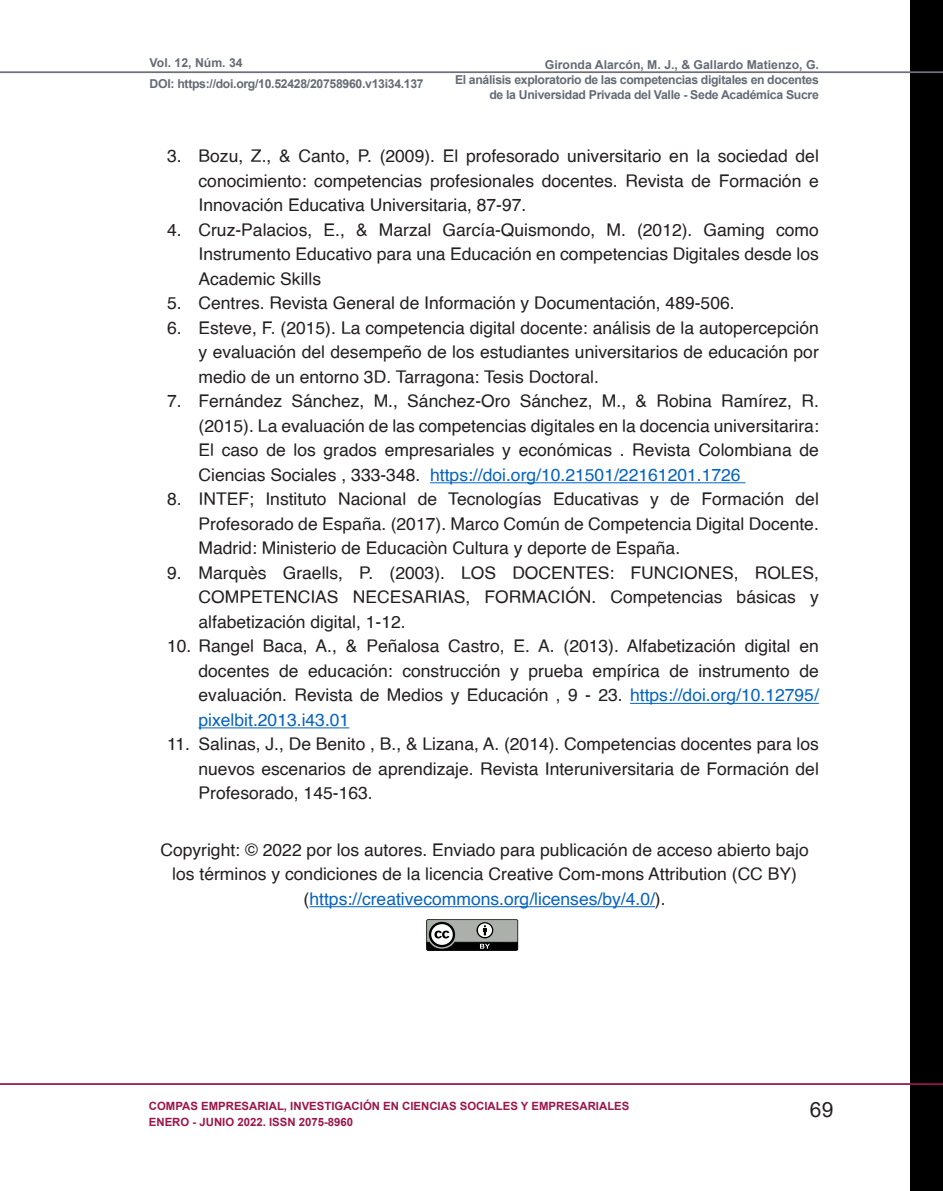
<style>
.page{position:relative;width:943px;height:1191px;background:#fff}
.page>*{position:absolute;margin:0;border:0;box-sizing:border-box;transform-origin:0 0}
.t1{font:21px "Arial";color:#231f20}
.t2{font:17.5px/24.5px "Helvetica";color:#231f20;text-align:justify}
.t3{font:17.5px "Helvetica";color:#0563c1}
.t4{font:700 12.25px/14.7px "Arial";letter-spacing:-.025em;color:#656b75}
.t5{font:700 11.38px/15.8px "Arial";color:#9b164a}
.s1{color:#0563c1}
.s2{color:#231f20}
</style>
<div class="page">
<div style="left:910px;top:0;width:33px;height:1191px;background:#000"></div>
<hr style="left:0;top:71px;width:943px;height:2px;background:#6e717a">
<hr style="left:0;top:1083px;width:943px;height:2px;background:#9b164a">
<hr style="left:430px;top:482px;width:315px;height:1px;background:#0563c1">
<hr style="left:630px;top:703px;width:189px;height:1px;background:#0563c1">
<hr style="left:198px;top:727px;width:151px;height:1px;background:#0563c1">
<svg style="left:426px;top:919px;width:92px;height:31px;background:#7b7d7b"></svg>
<hr style="left:309px;top:906px;width:346px;height:1px;background:#0563c1">
<p class="t4" style="left:150px;top:52px;width:275px;line-height:21px">Vol. 12, Núm. 34<br>DOI: https://doi.org/10.52428/20758960.v13i34.137</p>
<p class="t4" style="left:455px;top:58px;width:365px;text-align:right">Gironda Alarcón, M. J., &amp; Gallardo Matienzo, G.<br>El análisis exploratorio de las competencias digitales en docentes de la Universidad Privada del Valle - Sede Académica Sucre</p>
<p class="t2" style="left:198px;top:144px;width:622px;text-indent:-32px">3. Bozu, Z., &amp; Canto, P. (2009). El profesorado universitario en la sociedad del conocimiento: competencias profesionales docentes. Revista de Formación e Innovación Educativa Universitaria, 87-97.</p>
<p class="t2" style="left:198px;top:218px;width:622px;text-indent:-32px">4. Cruz-Palacios, E., &amp; Marzal García-Quismondo, M. (2012). Gaming como Instrumento Educativo para una Educación en competencias Digitales desde los Academic Skills</p>
<p class="t2" style="left:167px;top:291px;width:569px">5. Centres. Revista General de Información y Documentación, 489-506.</p>
<p class="t2" style="left:198px;top:316px;width:622px;text-indent:-32px">6. Esteve, F. (2015). La competencia digital docente: análisis de la autopercepción y evaluación del desempeño de los estudiantes universitarios de educación por medio de un entorno 3D. Tarragona: Tesis Doctoral.</p>
<p class="t2" style="left:198px;top:389px;width:622px;text-indent:-32px">7. Fernández Sánchez, M., Sánchez-Oro Sánchez, M., &amp; Robina Ramírez, R. (2015). La evaluación de las competencias digitales en la docencia universitarira:<br>El caso de los grados empresariales y económicas . Revista Colombiana de Ciencias Sociales , 333-348. <span class="s1">https://doi.org/10.21501/22161201.1726</span></p>
<p class="t2" style="left:198px;top:487px;width:622px;text-indent:-32px">8. INTEF; Instituto Nacional de Tecnologías Educativas y de Formación del Profesorado de España. (2017). Marco Común de Competencia Digital Docente.<br>Madrid: Ministerio de Educaciòn Cultura y deporte de España.</p>
<p class="t2" style="left:198px;top:561px;width:622px;text-indent:-32px">9. Marquès Graells, P. (2003). LOS DOCENTES: FUNCIONES, ROLES, COMPETENCIAS NECESARIAS, FORMACIÓN. Competencias básicas y alfabetización digital, 1-12.</p>
<p class="t2" style="left:198px;top:634px;width:622px;text-indent:-32px">10. Rangel Baca, A., &amp; Peñalosa Castro, E. A. (2013). Alfabetización digital en docentes de educación: construcción y prueba empírica de instrumento de evaluación. Revista de Medios y Educación , 9 - 23. <span class="s1">https://doi.org/10.12795/ pixelbit.2013.i43.01</span></p>
<p class="t2" style="left:198px;top:732px;width:622px;text-indent:-32px">11. Salinas, J., De Benito , B., &amp; Lizana, A. (2014). Competencias docentes para los nuevos escenarios de aprendizaje. Revista Interuniversitaria de Formación del Profesorado, 145-163.</p>
<p class="t2" style="left:160px;top:837px;width:650px;text-align:center">Copyright: © 2022 por los autores. Enviado para publicación de acceso abierto bajo los términos y condiciones de la licencia Creative Com-mons Attribution (CC BY)</p>
<p class="t3" style="left:304px;top:885px;width:363px"><span class="s2">(</span>https://creativecommons.org/licenses/by/4.0/<span class="s2">).</span></p>
<p class="t5" style="left:149px;top:1098px;width:482px">COMPAS EMPRESARIAL, INVESTIGACIÓN EN CIENCIAS SOCIALES Y EMPRESARIALES<br>ENERO - JUNIO 2022. ISSN 2075-8960</p>
<p class="t1" style="left:810px;top:1095px;width:25px">69</p>
</div>
